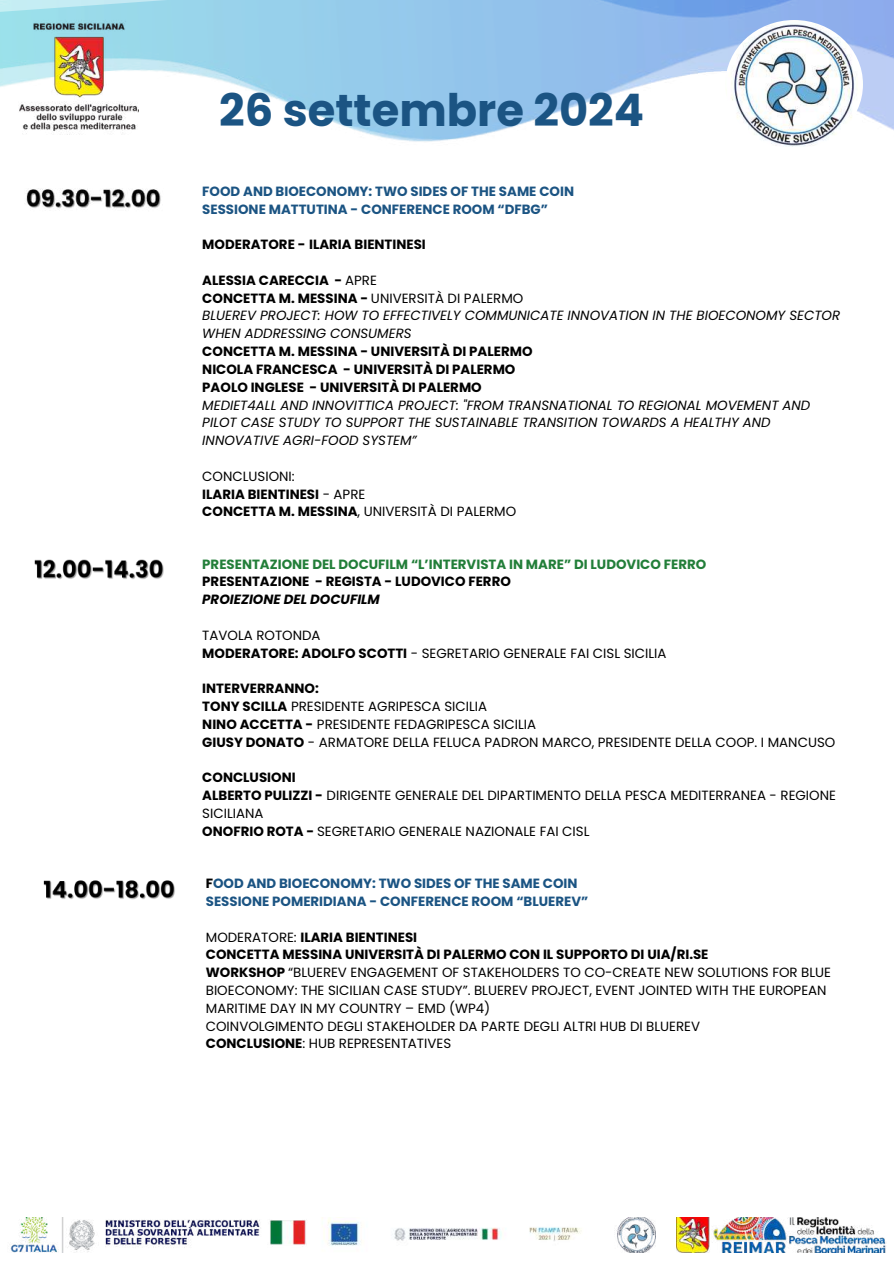
<style>
.page{position:relative;width:894px;height:1264px;background:#fff}
.page>*{position:absolute;margin:0;border:0;box-sizing:border-box;transform-origin:0 0}
.t1{font:700 44.85px "Poppins";color:#1b5483}
.t2{font:13.35px/17.9px "Poppins";color:#000}
.t3{font:italic 13.35px/17.9px "Poppins";color:#000}
.t4{font:700 13.35px/17.9px "Poppins";color:#000}
.t5{font:700 13.35px/17.9px "Poppins";color:#1b5483}
.t6{font:700 13.35px "Poppins";color:#227e39}
.t7{font:italic 700 13.35px "Poppins";color:#000}
.s1{font-weight:700;font-style:normal}
.s2{font-style:normal}
.s3{font-weight:700}
.s4{color:#000}
</style>
<div class="page">
<img style="left:616px;top:1217px;width:40px;height:35px">
<img style="left:10px;top:1217px;width:572px;height:35px">
<img style="left:676px;top:1217px;width:210px;height:35px">
<img style="left:0;top:0;width:893px;height:142px">
<img style="left:19px;top:15px;width:119px;height:119px">
<img style="left:725px;top:20px;width:137px;height:129px;border-radius:50%">
<img style="left:26px;top:189px;width:135px;height:20px">
<img style="left:34px;top:559px;width:130px;height:20px">
<img style="left:43px;top:880px;width:132px;height:20px">
<h1 class="t1" style="left:219px;top:79px;width:426px">26 settembre 2024</h1>
<p class="t5" style="left:202px;top:182px;width:373px">FOOD AND BIOECONOMY: TWO SIDES OF THE SAME COIN<br>SESSIONE MATTUTINA - CONFERENCE ROOM “DFBG”</p>
<p class="t4" style="left:202px;top:236px;width:225px">MODERATORE - ILARIA BIENTINESI</p>
<p class="t3" style="left:202px;top:271px;width:639px"><span class="s1">ALESSIA CARECCIA -</span> <span class="s2">APRE<br></span><span class="s1">CONCETTA M. MESSINA -</span> <span class="s2">UNIVERSITÀ DI PALERMO<br></span>BLUEREV PROJECT: HOW TO EFFECTIVELY COMMUNICATE INNOVATION IN THE BIOECONOMY SECTOR WHEN ADDRESSING CONSUMERS</p>
<p class="t4" style="left:202px;top:342px;width:331px">CONCETTA M. MESSINA - UNIVERSITÀ DI PALERMO<br>NICOLA FRANCESCA - UNIVERSITÀ DI PALERMO<br>PAOLO INGLESE - UNIVERSITÀ DI PALERMO</p>
<p class="t3" style="left:202px;top:396px;width:609px">MEDIET4ALL AND INNOVITTICA PROJECT: "FROM TRANSNATIONAL TO REGIONAL MOVEMENT AND<br>PILOT CASE STUDY TO SUPPORT THE SUSTAINABLE TRANSITION TOWARDS A HEALTHY AND<br>INNOVATIVE AGRI-FOOD SYSTEM”</p>
<p class="t2" style="left:202px;top:467px;width:315px">CONCLUSIONI:<br><span class="s3">ILARIA BIENTINESI</span> - APRE<br><span class="s3">CONCETTA M. MESSINA</span>, UNIVERSITÀ DI PALERMO</p>
<p class="t6" style="left:202px;top:554px;width:505px">PRESENTAZIONE DEL DOCUFILM “L’INTERVISTA IN MARE” DI LUDOVICO FERRO</p>
<p class="t4" style="left:202px;top:573px;width:310px">PRESENTAZIONE - REGISTA - LUDOVICO FERRO</p>
<p class="t7" style="left:202px;top:590px;width:179px">PROIEZIONE DEL DOCUFILM</p>
<p class="t2" style="left:202px;top:626px;width:465px">TAVOLA ROTONDA<br><span class="s3">MODERATORE: ADOLFO SCOTTI</span> - SEGRETARIO GENERALE FAI CISL SICILIA</p>
<p class="t2" style="left:202px;top:679px;width:634px"><span class="s3">INTERVERRANNO:<br>TONY SCILLA</span> PRESIDENTE AGRIPESCA SICILIA<br><span class="s3">NINO ACCETTA -</span> PRESIDENTE FEDAGRIPESCA SICILIA<br><span class="s3">GIUSY DONATO</span> - ARMATORE DELLA FELUCA PADRON MARCO, PRESIDENTE DELLA COOP. I MANCUSO</p>
<p class="t2" style="left:202px;top:768px;width:635px"><span class="s3">CONCLUSIONI<br>ALBERTO PULIZZI -</span> DIRIGENTE GENERALE DEL DIPARTIMENTO DELLA PESCA MEDITERRANEA - REGIONE SICILIANA<br><span class="s3">ONOFRIO ROTA -</span> SEGRETARIO GENERALE NAZIONALE FAI CISL</p>
<p class="t5" style="left:206px;top:874px;width:384px"><span class="s4">F</span>OOD AND BIOECONOMY: TWO SIDES OF THE SAME COIN<br>SESSIONE POMERIDIANA - CONFERENCE ROOM “BLUEREV”</p>
<p class="t2" style="left:206px;top:928px;width:626px">MODERATORE: <span class="s3">ILARIA BIENTINESI<br>CONCETTA MESSINA UNIVERSITÀ DI PALERMO CON IL SUPPORTO DI UIA/RI.SE<br>WORKSHOP</span> “BLUEREV ENGAGEMENT OF STAKEHOLDERS TO CO-CREATE NEW SOLUTIONS FOR BLUE BIOECONOMY: THE SICILIAN CASE STUDY”. BLUEREV PROJECT, EVENT JOINTED WITH THE EUROPEAN MARITIME DAY IN MY COUNTRY – EMD (WP4)<br>COINVOLGIMENTO DEGLI STAKEHOLDER DA PARTE DEGLI ALTRI HUB DI BLUEREV<br><span class="s3">CONCLUSIONE</span>: HUB REPRESENTATIVES</p>
</div>
